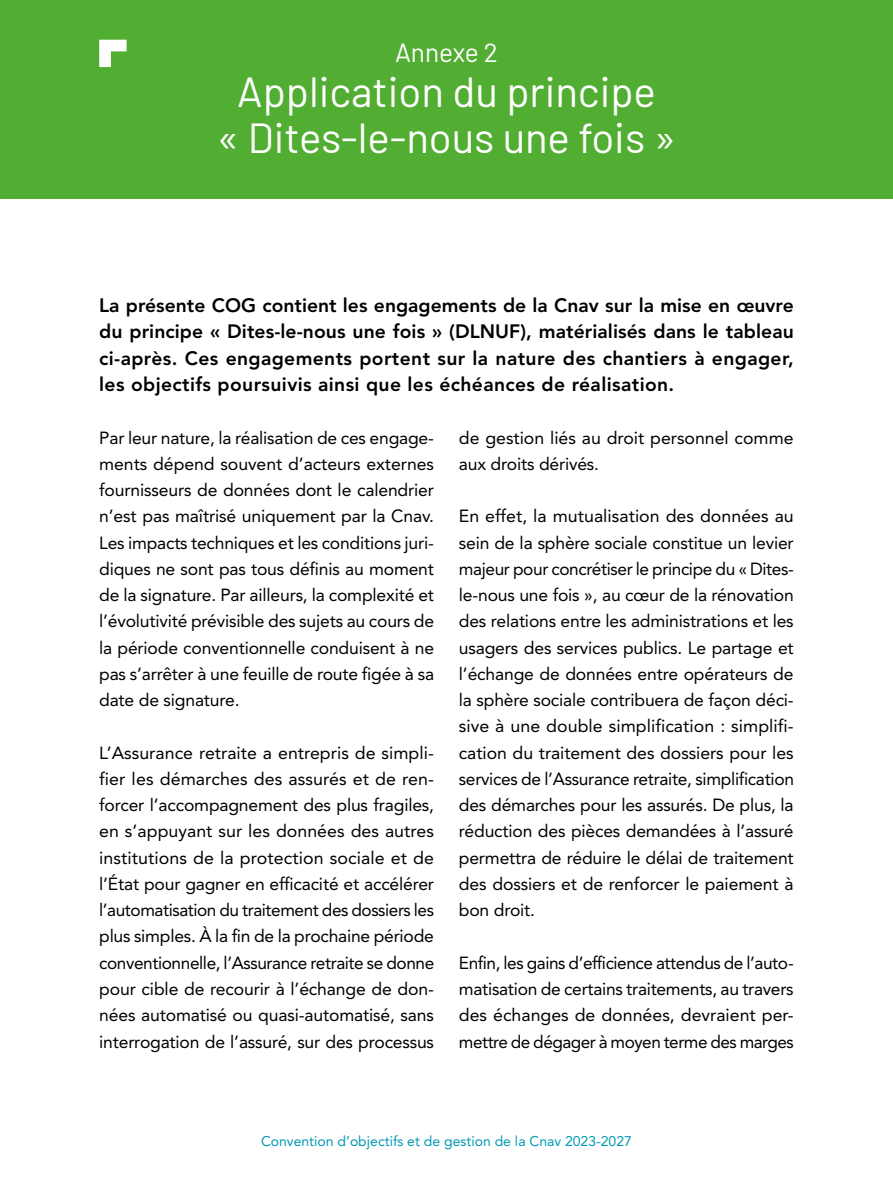
<style>
.page{position:relative;width:893px;height:1191px;background:#fff}
.page>*{position:absolute;margin:0;border:0;box-sizing:border-box;transform-origin:0 0}
.TITRES_ANNEXES_-_H2{font:42px/45.5px "Barlow";color:#fff;text-align:center}
.TITRES_ANNEXES_-_H2-2{font:26.25px "Barlow";letter-spacing:-.005em;color:#fff}
.CHAPO_engagements_As{font:800 19.25px/26.2px "Avenir LT Std";letter-spacing:.02em;color:#000;text-align:justify}
.Texte_courant__-_2_c{font:17.5px/26.2px "Avenir LT Std";letter-spacing:-.01em;color:#000;text-align:justify}
.t1{font:14px "Avenir LT Std";color:#0099b3}
</style>
<div class="page">
<div style="left:0;top:0;width:893px;height:198px;background:#52ae32"></div>
<svg style="left:99px;top:40px;width:28px;height:27px"></svg>
<p class="TITRES_ANNEXES_-_H2-2" style="left:395px;top:33px;width:104px">Annexe 2</p>
<p class="TITRES_ANNEXES_-_H2" style="left:217px;top:66px;width:461px">Application du principe<br>« Dites-le-nous une fois »</p>
<p class="CHAPO_engagements_As" style="left:99px;top:292px;width:696px">La présente COG contient les engagements de la Cnav sur la mise en œuvre du principe « Dites-le-nous une fois » (DLNUF), matérialisés dans le tableau ci-après. Ces engagements portent sur la nature des chantiers à engager, les objectifs poursuivis ainsi que les échéances de réalisation.</p>
<p class="Texte_courant__-_2_c" style="left:99px;top:424px;width:336px">Par leur nature, la réalisation de ces engage&shy;ments dépend souvent d’acteurs externes fournisseurs de données dont le calendrier n’est pas maîtrisé uniquement par la Cnav.<br>Les impacts techniques et les conditions juri&shy;diques ne sont pas tous définis au moment de la signature. Par ailleurs, la complexité et l’évolutivité prévisible des sujets au cours de la période conventionnelle conduisent à ne pas s’arrêter à une feuille de route figée à sa date de signature.</p>
<p class="Texte_courant__-_2_c" style="left:99px;top:739px;width:337px">L’Assurance retraite a entrepris de simpli&shy;fier les démarches des assurés et de ren&shy;forcer l’accompagnement des plus fragiles, en s’appuyant sur les données des autres institutions de la protection sociale et de l’État pour gagner en efficacité et accélérer l’automatisation du traitement des dossiers les plus simples. À la fin de la prochaine période conventionnelle, l’Assurance retraite se donne pour cible de recourir à l’échange de don&shy;nées automatisé ou quasi-automatisé, sans interrogation de l’assuré, sur des processus</p>
<p class="Texte_courant__-_2_c" style="left:459px;top:424px;width:336px">de gestion liés au droit personnel comme aux droits dérivés.</p>
<p class="Texte_courant__-_2_c" style="left:459px;top:503px;width:337px">En effet, la mutualisation des données au sein de la sphère sociale constitue un levier majeur pour concrétiser le principe du « Dites&shy;le-nous une fois », au cœur de la rénovation des relations entre les administrations et les usagers des services publics. Le partage et l’échange de données entre opérateurs de la sphère sociale contribuera de façon déci&shy;sive à une double simplification : simplifi&shy;cation du traitement des dossiers pour les services de l’Assurance retraite, simplification des démarches pour les assurés. De plus, la réduction des pièces demandées à l’assuré permettra de réduire le délai de traitement des dossiers et de renforcer le paiement à bon droit.</p>
<p class="Texte_courant__-_2_c" style="left:459px;top:949px;width:337px">Enfin, les gains d’efficience attendus de l’auto&shy;matisation de certains traitements, au travers des échanges de données, devraient per&shy;mettre de dégager à moyen terme des marges</p>
<p class="t1" style="left:261px;top:1133px;width:372px">Convention d’objectifs et de gestion de la Cnav 2023-2027</p>
</div>
